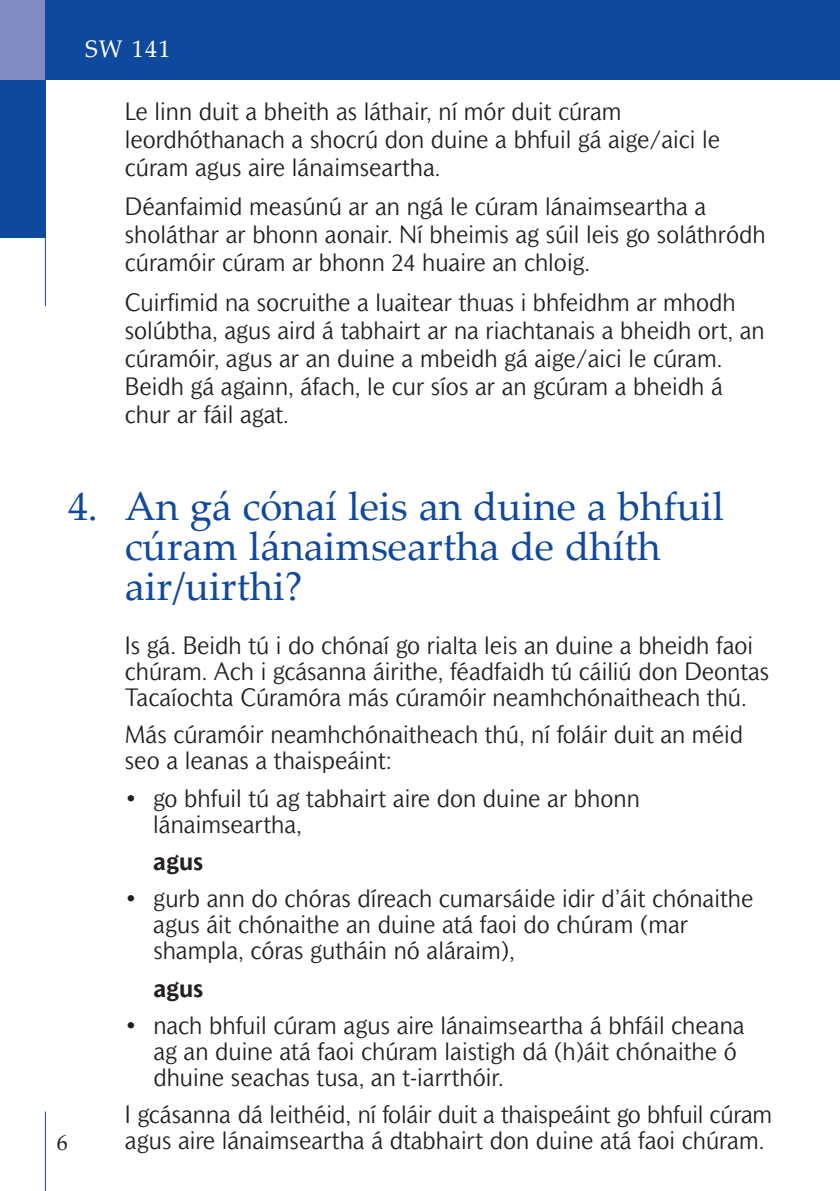
<style>
.page{position:relative;width:840px;height:1191px;background:#fff}
.page>*{position:absolute;margin:0;border:0;box-sizing:border-box;transform-origin:0 0}
.t1{font:40px/40px "Palatino Linotype";color:#0f499d}
.t2{font:300 24px/28px "Mahsuri Sans";color:#231f20}
.t3{font:700 24px "Mahsuri Sans";color:#231f20}
.t4{font:24px "Palatino Linotype";color:#fff}
.t5{font:22px "Palatino Linotype";color:#231f20}
.s1{font-weight:400}
</style>
<div class="page">
<div style="left:45px;top:0;width:794px;height:79px;background:#0f499d"></div>
<div style="left:0;top:79px;width:45px;height:159px;background:#0f499d"></div>
<hr style="left:45px;top:1111px;width:1px;height:80px;background:#0f499d">
<div style="left:0;top:0;width:45px;height:79px;background:#828cc4"></div>
<hr style="left:45px;top:0;width:1px;height:306px;background:#0f499d">
<p class="t4" style="left:85px;top:32px;width:87px">SW 141</p>
<p class="t2" style="left:125px;top:99px;width:596px">Le linn duit a bheith as láthair, ní mór duit cúram leordhóthanach a shocrú don duine a bhfuil gá aige/aici le cúram agus aire lánaimseartha.</p>
<p class="t2" style="left:125px;top:195px;width:642px">Déanfaimid measúnú ar an ngá le cúram lánaimseartha a sholáthar ar bhonn aonair. Ní bheimis ag súil leis go soláthródh cúramóir cúram ar bhonn 24 huaire an chloig.</p>
<p class="t2" style="left:125px;top:290px;width:641px">Cuirfimid na socruithe a luaitear thuas i bhfeidhm ar mhodh solúbtha, agus aird á tabhairt ar na riachtanais a bheidh ort, an cúramóir, agus ar an duine a mbeidh gá aige/aici le cúram.<br>Beidh gá againn, áfach, le cur síos ar an gcúram a bheidh á chur ar fáil agat.</p>
<h1 class="t1" style="left:125px;top:484px;width:600px;text-indent:-57px">4. An gá cónaí leis an duine a bhfuil cúram lánaimseartha de dhíth air/uirthi?</h1>
<p class="t2" style="left:125px;top:634px;width:645px;line-height:26px">Is gá. Beidh tú i do chónaí go rialta leis an duine a bheidh faoi chúram. Ach i gcásanna áirithe, féadfaidh tú cáiliú don Deontas<br>Tacaíochta Cúramóra más cúramóir neamhchónaitheach thú.</p>
<p class="t2" style="left:125px;top:723px;width:619px;line-height:26px">Más cúramóir neamhchónaitheach thú, ní foláir duit an méid seo a leanas a thaispeáint:</p>
<p class="t2" style="left:153px;top:787px;width:488px;line-height:26px;text-indent:-28px"><span class="s1">•</span> go bhfuil tú ag tabhairt aire don duine ar bhonn lánaimseartha,</p>
<p class="t3" style="left:153px;top:852px;width:52px">agus</p>
<p class="t2" style="left:153px;top:887px;width:601px;line-height:26px;text-indent:-28px"><span class="s1">•</span> gurb ann do chóras díreach cumarsáide idir d’áit chónaithe agus áit chónaithe an duine atá faoi do chúram (mar shampla, córas gutháin nó aláraim),</p>
<p class="t3" style="left:153px;top:979px;width:52px">agus</p>
<p class="t2" style="left:153px;top:1014px;width:592px;line-height:26px;text-indent:-28px"><span class="s1">•</span> nach bhfuil cúram agus aire lánaimseartha á bhfáil cheana ag an duine atá faoi chúram laistigh dá (h)áit chónaithe ó dhuine seachas tusa, an t-iarrthóir.</p>
<p class="t2" style="left:125px;top:1102px;width:648px">I gcásanna dá leithéid, ní foláir duit a thaispeáint go bhfuil cúram</p>
<p class="t5" style="left:57px;top:1127px;width:12px">6</p>
<p class="t2" style="left:125px;top:1128px;width:640px">agus aire lánaimseartha á dtabhairt don duine atá faoi chúram.</p>
</div>
